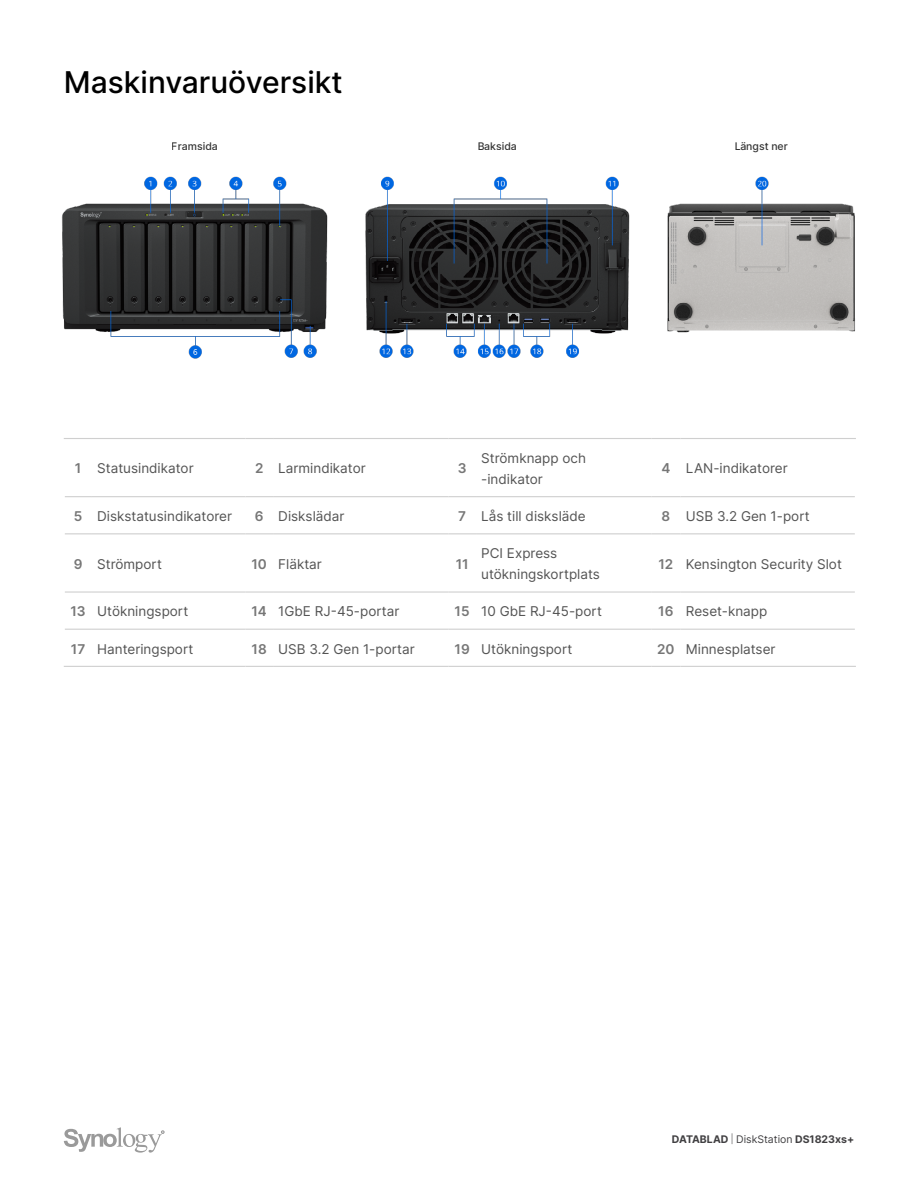
<style>
.page{position:relative;width:918px;height:1188px;background:#fff}
.page>*{position:absolute;margin:0;border:0;box-sizing:border-box;transform-origin:0 0}
.t1{font:500 30px "Inter";color:#000}
.t2{font:13.5px/21px "Inter";color:#545454}
.t3{font:600 13.5px "Inter";color:#767676}
.t4{font:700 10.5px "Inter";color:#414042}
.t5{font:500 10.5px "Inter";color:#1c1c1c}
.s1{font-weight:600;color:#767676}
.s2{font-weight:300;font-size:9px}
.s3{font-weight:400}
</style>
<div class="page">
<svg style="left:64px;top:1127px;width:100px;height:26px"></svg>
<svg style="left:65px;top:496px;width:27px;height:1px"></svg>
<hr style="left:92px;top:496px;width:153px;height:1px;background:#cfcfcf">
<svg style="left:245px;top:496px;width:28px;height:1px"></svg>
<hr style="left:273px;top:496px;width:175px;height:1px;background:#cfcfcf">
<svg style="left:448px;top:496px;width:28px;height:1px"></svg>
<hr style="left:476px;top:496px;width:175px;height:1px;background:#cfcfcf">
<hr style="left:651px;top:496px;width:30px;height:1px;background:#cfcfcf">
<hr style="left:681px;top:496px;width:174px;height:1px;background:#cfcfcf">
<svg style="left:65px;top:533px;width:27px;height:1px"></svg>
<hr style="left:92px;top:533px;width:153px;height:1px;background:#cfcfcf">
<svg style="left:245px;top:533px;width:28px;height:1px"></svg>
<hr style="left:273px;top:533px;width:175px;height:1px;background:#cfcfcf">
<svg style="left:448px;top:533px;width:28px;height:1px"></svg>
<hr style="left:476px;top:533px;width:175px;height:1px;background:#cfcfcf">
<hr style="left:651px;top:533px;width:30px;height:1px;background:#cfcfcf">
<hr style="left:681px;top:533px;width:174px;height:1px;background:#cfcfcf">
<svg style="left:64px;top:438px;width:28px;height:1px"></svg>
<hr style="left:92px;top:438px;width:153px;height:1px;background:#cfcfcf">
<svg style="left:245px;top:438px;width:28px;height:1px"></svg>
<hr style="left:273px;top:438px;width:175px;height:1px;background:#cfcfcf">
<svg style="left:448px;top:438px;width:28px;height:1px"></svg>
<hr style="left:476px;top:438px;width:175px;height:1px;background:#cfcfcf">
<hr style="left:651px;top:438px;width:30px;height:1px;background:#cfcfcf">
<hr style="left:681px;top:438px;width:175px;height:1px;background:#cfcfcf">
<hr style="left:65px;top:591px;width:27px;height:2px;background:#cfcfcf">
<hr style="left:92px;top:591px;width:153px;height:2px;background:#cfcfcf">
<hr style="left:245px;top:591px;width:28px;height:2px;background:#cfcfcf">
<hr style="left:273px;top:591px;width:175px;height:2px;background:#cfcfcf">
<hr style="left:448px;top:591px;width:28px;height:2px;background:#cfcfcf">
<hr style="left:476px;top:591px;width:175px;height:2px;background:#cfcfcf">
<hr style="left:651px;top:591px;width:30px;height:2px;background:#cfcfcf">
<hr style="left:681px;top:591px;width:174px;height:2px;background:#cfcfcf">
<svg style="left:65px;top:629px;width:27px;height:1px"></svg>
<hr style="left:92px;top:629px;width:153px;height:1px;background:#cfcfcf">
<svg style="left:245px;top:629px;width:28px;height:1px"></svg>
<hr style="left:273px;top:629px;width:175px;height:1px;background:#cfcfcf">
<svg style="left:448px;top:629px;width:28px;height:1px"></svg>
<hr style="left:476px;top:629px;width:175px;height:1px;background:#cfcfcf">
<hr style="left:651px;top:629px;width:30px;height:1px;background:#cfcfcf">
<hr style="left:681px;top:629px;width:174px;height:1px;background:#cfcfcf">
<svg style="left:64px;top:666px;width:28px;height:1px"></svg>
<hr style="left:92px;top:666px;width:153px;height:1px;background:#cfcfcf">
<svg style="left:245px;top:666px;width:28px;height:1px"></svg>
<hr style="left:273px;top:666px;width:175px;height:1px;background:#cfcfcf">
<svg style="left:448px;top:666px;width:28px;height:1px"></svg>
<hr style="left:476px;top:666px;width:175px;height:1px;background:#cfcfcf">
<hr style="left:651px;top:666px;width:30px;height:1px;background:#cfcfcf">
<hr style="left:681px;top:666px;width:175px;height:1px;background:#cfcfcf">
<img style="left:61px;top:176px;width:794px;height:183px">
<h1 class="t1" style="left:64px;top:60px;width:280px">Maskinvaruöversikt</h1>
<p class="t5" style="left:172px;top:138px;width:48px">Framsida</p>
<p class="t5" style="left:477px;top:138px;width:41px">Baksida</p>
<p class="t5" style="left:734px;top:138px;width:55px">Längst ner</p>
<p class="t2" style="left:75px;top:458px;width:120px"><span class="s1">1</span> Statusindikator</p>
<p class="t2" style="left:255px;top:458px;width:112px"><span class="s1">2</span> Larmindikator</p>
<p class="t3" style="left:458px;top:459px;width:10px">3</p>
<p class="t2" style="left:481px;top:447px;width:106px">Strömknapp och -indikator</p>
<p class="t2" style="left:661px;top:458px;width:128px"><span class="s1">4</span> LAN-indikatorer</p>
<p class="t2" style="left:74px;top:505px;width:160px"><span class="s1">5</span> Diskstatusindikatorer</p>
<p class="t2" style="left:255px;top:505px;width:91px"><span class="s1">6</span> Diskslädar</p>
<p class="t2" style="left:458px;top:505px;width:129px"><span class="s1">7</span> Lås till disksläde</p>
<p class="t2" style="left:662px;top:505px;width:150px"><span class="s1">8</span> USB 3.2 Gen 1-port</p>
<p class="t2" style="left:74px;top:553px;width:90px"><span class="s1">9</span> Strömport</p>
<p class="t2" style="left:252px;top:553px;width:72px"><span class="s1">10</span> Fläktar</p>
<p class="t3" style="left:456px;top:554px;width:14px">11</p>
<p class="t2" style="left:481px;top:543px;width:120px">PCI Express utökningskortplats</p>
<p class="t2" style="left:659px;top:553px;width:185px"><span class="s1">12</span> Kensington Security Slot</p>
<p class="t2" style="left:70px;top:601px;width:119px"><span class="s1">13</span> Utökningsport</p>
<p class="t2" style="left:252px;top:601px;width:149px"><span class="s1">14</span> 1GbE RJ-45-portar</p>
<p class="t2" style="left:455px;top:601px;width:149px"><span class="s1">15</span> 10 GbE RJ-45-port</p>
<p class="t2" style="left:658px;top:601px;width:111px"><span class="s1">16</span> Reset-knapp</p>
<p class="t2" style="left:71px;top:638px;width:124px"><span class="s1">17</span> Hanteringsport</p>
<p class="t2" style="left:252px;top:638px;width:165px"><span class="s1">18</span> USB 3.2 Gen 1-portar</p>
<p class="t2" style="left:455px;top:638px;width:119px"><span class="s1">19</span> Utökningsport</p>
<p class="t2" style="left:657px;top:638px;width:120px"><span class="s1">20</span> Minnesplatser</p>
<p class="t4" style="left:672px;top:1132px;width:184px">DATABLAD <span class="s2">|</span> <span class="s3">DiskStation</span> DS1823xs+</p>
</div>
